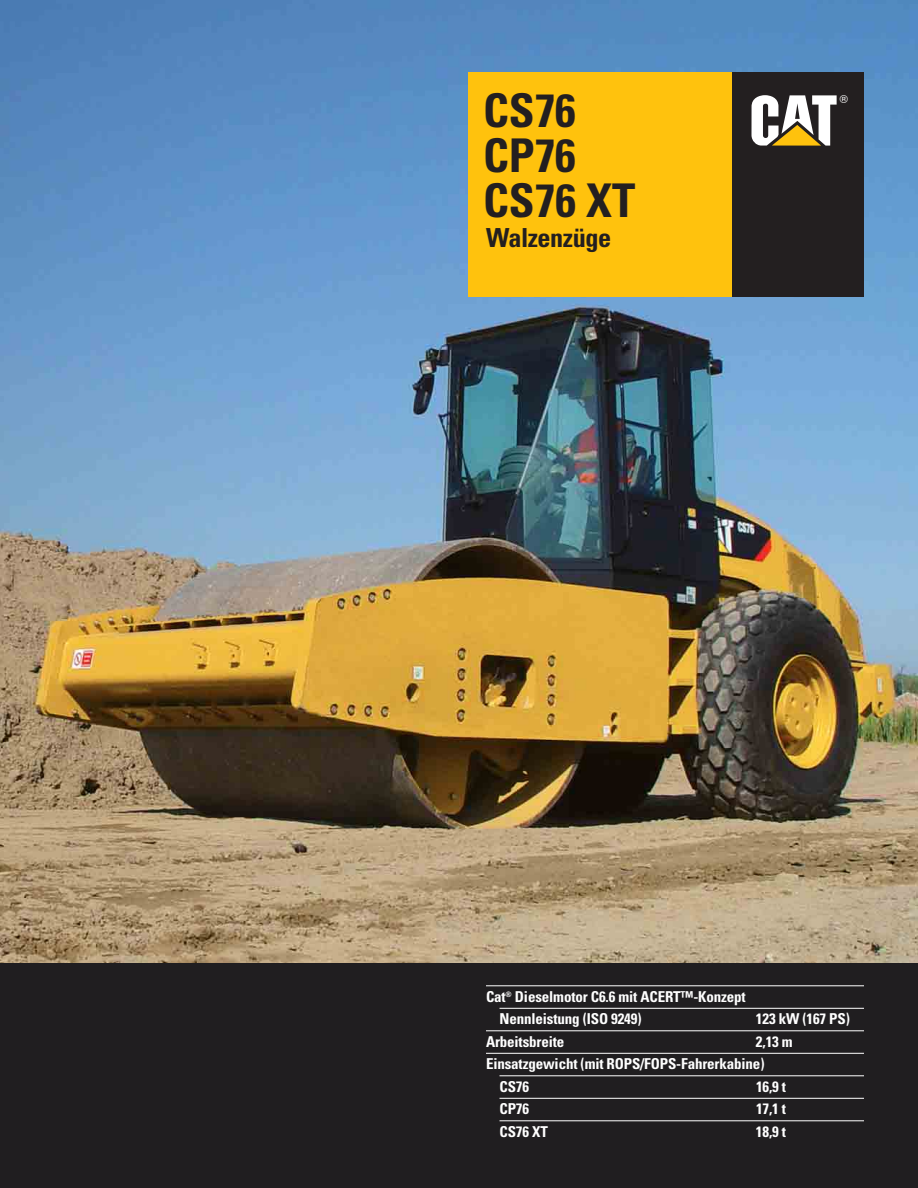
<style>
.page{position:relative;width:918px;height:1188px;background:#fff}
.page>*{position:absolute;margin:0;border:0;box-sizing:border-box;transform-origin:0 0}
.t1{font:700 condensed 46.5px/45px "Univers";color:#231f20}
.t2{font:700 condensed 26.25px "Univers";letter-spacing:-.02em;color:#231f20}
.t3{font:700 condensed 15px/22.5px "Univers";letter-spacing:-.01em;color:#fff}
.t4{font:10.95px "Helvetica";color:#fff}
</style>
<div class="page">
<img style="left:0;top:0;width:918px;height:963px">
<div style="left:0;top:963px;width:918px;height:225px;background:#201e20"></div>
<hr style="left:486px;top:985px;width:378px;height:1px;background:#fff">
<hr style="left:500px;top:1008px;width:364px;height:1px;background:#fff">
<hr style="left:486px;top:1030px;width:378px;height:1px;background:#fff">
<hr style="left:486px;top:1053px;width:378px;height:1px;background:#fff">
<hr style="left:500px;top:1075px;width:364px;height:1px;background:#fff">
<hr style="left:500px;top:1098px;width:364px;height:1px;background:#fff">
<hr style="left:500px;top:1121px;width:364px;height:1px;background:#fff">
<div style="left:468px;top:72px;width:396px;height:225px;background:#ffc20d"></div>
<div style="left:732px;top:72px;width:132px;height:225px;background:#231f20"></div>
<svg style="left:752px;top:95px;width:85px;height:51px"></svg>
<h1 class="t1" style="left:483px;top:92px;width:154px">CS76<br>CP76<br>CS76 XT</h1>
<h2 class="t2" style="left:486px;top:228px;width:127px">Walzenzüge</h2>
<p class="t4" style="left:840px;top:95px;width:10px">®</p>
<p class="t3" style="left:500px;top:987px;width:248px;text-indent:-14px">Cat<sup>®</sup> Dieselmotor C6.6 mit ACERT™-Konzept<br>Nennleistung (ISO 9249)</p>
<p class="t3" style="left:756px;top:1009px;width:95px">123 kW (167 PS)</p>
<p class="t3" style="left:486px;top:1032px;width:80px">Arbeitsbreite</p>
<p class="t3" style="left:756px;top:1032px;width:38px">2,13 m</p>
<p class="t3" style="left:486px;top:1054px;width:280px">Einsatzgewicht (mit ROPS/FOPS-Fahrerkabine)</p>
<p class="t3" style="left:500px;top:1077px;width:31px">CS76</p>
<p class="t3" style="left:756px;top:1077px;width:32px">16,9 t</p>
<p class="t3" style="left:500px;top:1099px;width:31px">CP76</p>
<p class="t3" style="left:756px;top:1099px;width:32px">17,1 t</p>
<p class="t3" style="left:500px;top:1122px;width:50px">CS76 XT</p>
<p class="t3" style="left:756px;top:1122px;width:32px">18,9 t</p>
</div>
